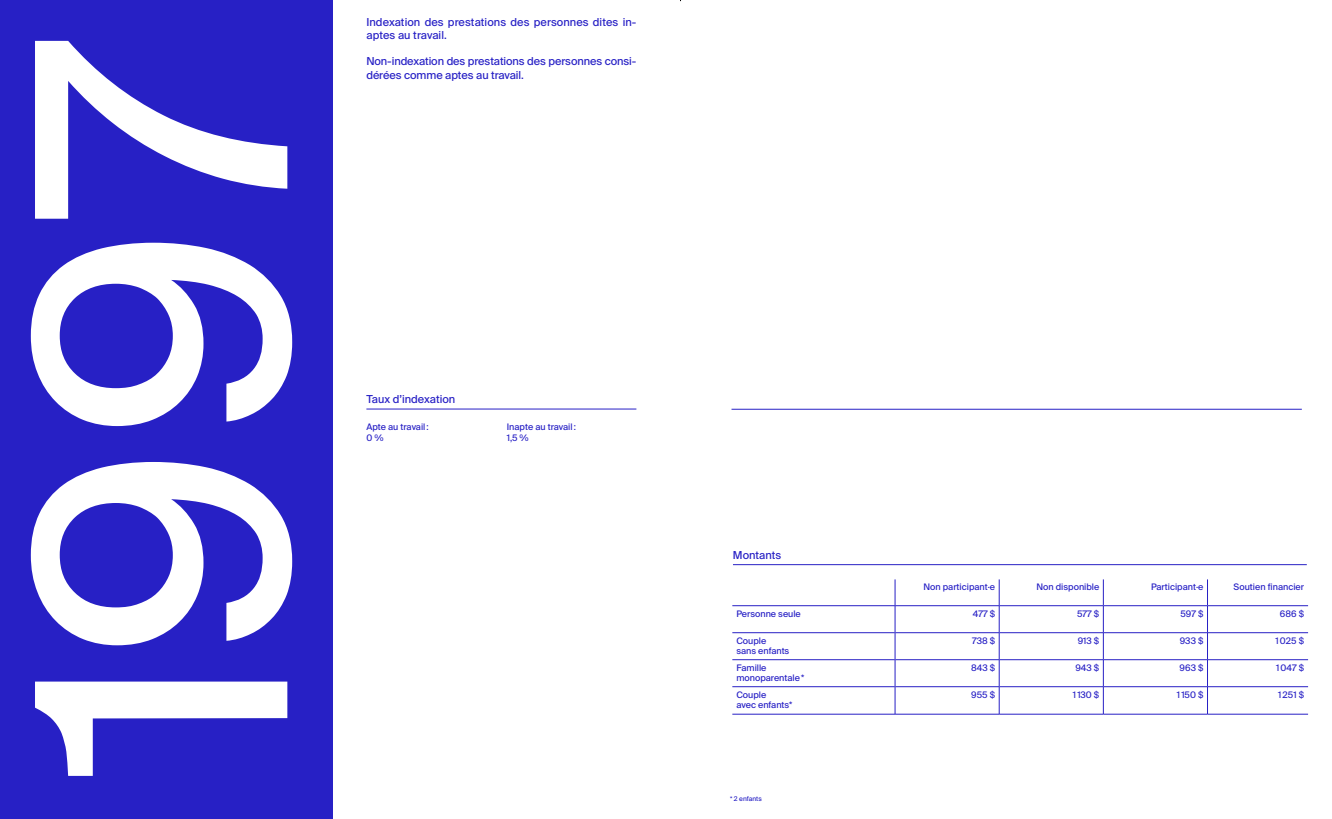
<style>
.page{position:relative;width:1332px;height:819px;background:#fff}
.page>*{position:absolute;margin:0;border:0;box-sizing:border-box;transform-origin:0 0}
.t1{font:348px "Suisse Intl";color:#fff}
.t2{font:11px/13.2px "Suisse Intl";letter-spacing:-.005em;color:#2720c5}
.t3{font:9px/10.8px "Suisse Intl";color:#2720c5}
.t4{font:6.5px "Suisse Intl";color:#2720c5}
</style>
<div class="page">
<div style="left:0;top:0;width:333px;height:819px;background:#2720c5"></div>
<hr style="left:732px;top:409px;width:570px;height:1px;background:#2720c5">
<hr style="left:733px;top:564px;width:574px;height:1px;background:#2720c5">
<hr style="left:732px;top:633px;width:163px;height:1px;background:#2720c5">
<hr style="left:895px;top:633px;width:104px;height:1px;background:#2720c5">
<hr style="left:999px;top:633px;width:104px;height:1px;background:#2720c5">
<hr style="left:1104px;top:633px;width:103px;height:1px;background:#2720c5">
<hr style="left:1208px;top:633px;width:100px;height:1px;background:#2720c5">
<hr style="left:732px;top:660px;width:163px;height:1px;background:#2720c5">
<hr style="left:895px;top:660px;width:104px;height:1px;background:#2720c5">
<hr style="left:999px;top:660px;width:104px;height:1px;background:#2720c5">
<hr style="left:1104px;top:660px;width:103px;height:1px;background:#2720c5">
<hr style="left:1208px;top:660px;width:100px;height:1px;background:#2720c5">
<hr style="left:732px;top:687px;width:163px;height:1px;background:#2720c5">
<hr style="left:895px;top:687px;width:104px;height:1px;background:#2720c5">
<hr style="left:999px;top:687px;width:104px;height:1px;background:#2720c5">
<hr style="left:1104px;top:687px;width:103px;height:1px;background:#2720c5">
<hr style="left:1208px;top:687px;width:100px;height:1px;background:#2720c5">
<hr style="left:732px;top:714px;width:163px;height:1px;background:#2720c5">
<hr style="left:895px;top:714px;width:104px;height:1px;background:#2720c5">
<hr style="left:999px;top:714px;width:104px;height:1px;background:#2720c5">
<hr style="left:1103px;top:714px;width:105px;height:1px;background:#2720c5">
<hr style="left:1208px;top:714px;width:100px;height:1px;background:#2720c5">
<svg style="left:895px;top:579px;width:1px;height:135px"></svg>
<svg style="left:999px;top:579px;width:1px;height:135px"></svg>
<svg style="left:1103px;top:579px;width:1px;height:135px"></svg>
<hr style="left:732px;top:605px;width:163px;height:1px;background:#2720c5">
<hr style="left:895px;top:605px;width:104px;height:1px;background:#2720c5">
<hr style="left:999px;top:605px;width:104px;height:1px;background:#2720c5">
<hr style="left:1103px;top:605px;width:105px;height:1px;background:#2720c5">
<svg style="left:1207px;top:579px;width:1px;height:135px"></svg>
<hr style="left:1208px;top:605px;width:100px;height:1px;background:#2720c5">
<hr style="left:366px;top:409px;width:270px;height:1px;background:#2720c5">
<h1 class="t1" style="left:-38px;top:778px;width:738px;rotate:-90deg">1997</h1>
<p class="t2" style="left:366px;top:15px;width:272px">Indexation des prestations des personnes dites in&shy;aptes au travail.</p>
<p class="t2" style="left:366px;top:55px;width:272px">Non-indexation des prestations des personnes consi&shy;dérées comme aptes au travail.</p>
<p class="t2" style="left:366px;top:393px;width:90px">Taux d’indexation</p>
<p class="t3" style="left:366px;top:422px;width:64px">Apte au travail :<br>0 %</p>
<p class="t3" style="left:507px;top:422px;width:71px">Inapte au travail :<br>1,5 %</p>
<p class="t2" style="left:733px;top:549px;width:50px">Montants</p>
<p class="t3" style="left:923px;top:582px;width:73px">Non participant.e</p>
<p class="t3" style="left:1036px;top:582px;width:65px">Non disponible</p>
<p class="t3" style="left:1151px;top:582px;width:54px">Participant.e</p>
<p class="t3" style="left:1234px;top:582px;width:72px">Soutien financier</p>
<p class="t3" style="left:736px;top:608px;width:66px">Personne seule</p>
<p class="t3" style="left:973px;top:608px;width:24px">477 $</p>
<p class="t3" style="left:1077px;top:608px;width:24px">577 $</p>
<p class="t3" style="left:1181px;top:608px;width:24px">597 $</p>
<p class="t3" style="left:1280px;top:608px;width:26px">686 $</p>
<p class="t3" style="left:736px;top:635px;width:55px">Couple<br>sans enfants</p>
<p class="t3" style="left:972px;top:635px;width:25px">738 $</p>
<p class="t3" style="left:1078px;top:635px;width:23px">913 $</p>
<p class="t3" style="left:1180px;top:635px;width:25px">933 $</p>
<p class="t3" style="left:1276px;top:635px;width:30px">1025 $</p>
<p class="t3" style="left:736px;top:662px;width:70px">Famille monoparentale*</p>
<p class="t3" style="left:971px;top:662px;width:26px">843 $</p>
<p class="t3" style="left:1075px;top:662px;width:25px">943 $</p>
<p class="t3" style="left:1180px;top:662px;width:25px">963 $</p>
<p class="t3" style="left:1276px;top:662px;width:29px">1047 $</p>
<p class="t3" style="left:736px;top:689px;width:58px">Couple<br>avec enfants*</p>
<p class="t3" style="left:971px;top:689px;width:25px">955 $</p>
<p class="t3" style="left:1073px;top:689px;width:28px">1130 $</p>
<p class="t3" style="left:1177px;top:689px;width:28px">1150 $</p>
<p class="t3" style="left:1278px;top:689px;width:27px">1251 $</p>
<p class="t4" style="left:730px;top:795px;width:33px">* 2 enfants</p>
</div>
